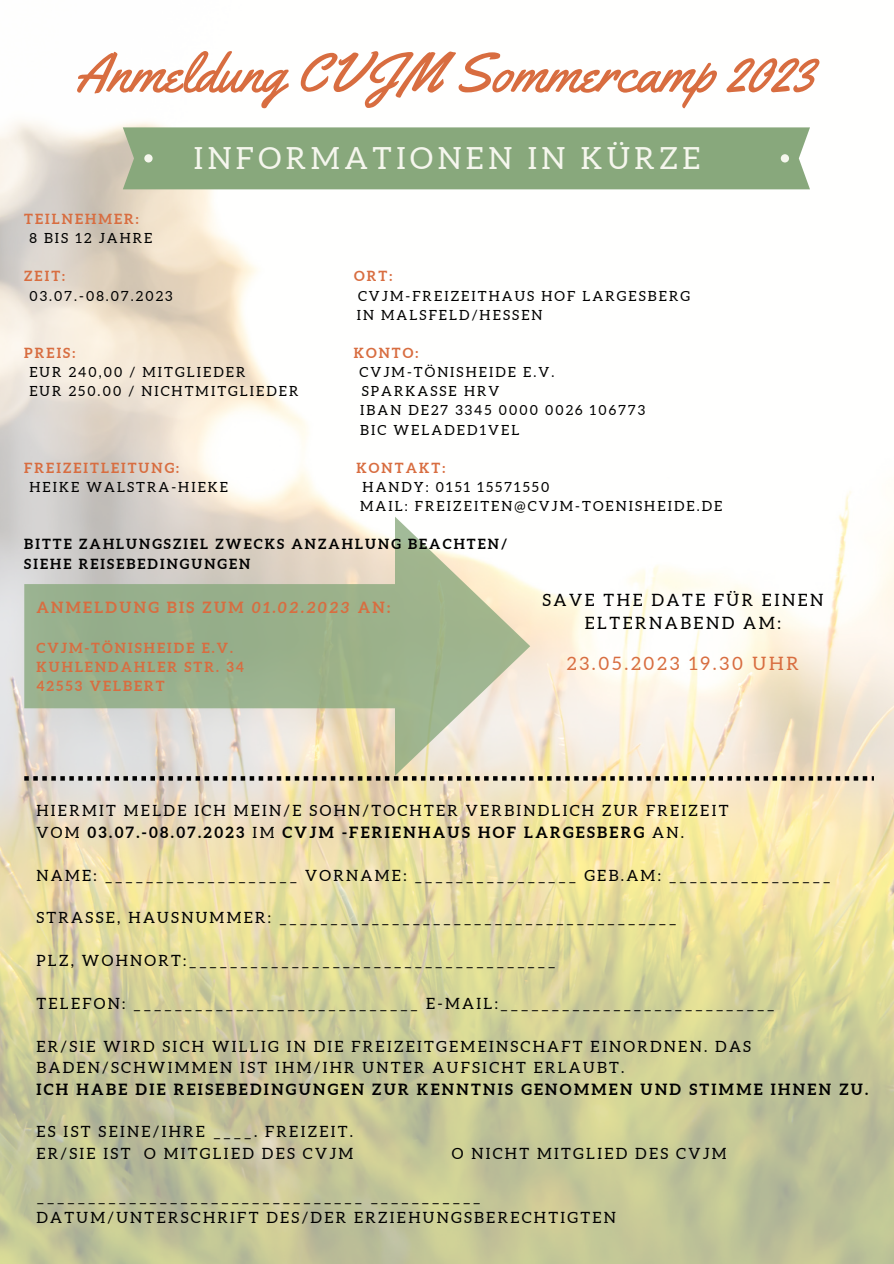
<style>
.page{position:relative;width:894px;height:1264px;background:#fff}
.page>*{position:absolute;margin:0;border:0;box-sizing:border-box;transform-origin:0 0}
.t1{font:55.35px "Yellowtail";color:#d86d40}
.t2{font:30.45px "Aleo";letter-spacing:.15em;color:#f5f6ed}
.t3{font:18.45px "Aleo";letter-spacing:.15em;color:#d86d40}
.t4{font:16.95px/22.8px "Aleo";letter-spacing:.15em;color:#000;text-align:center}
.t5{font:15.45px/21.5px "Aleo";letter-spacing:.15em;color:#000}
.t6{font:700 15.45px "Aleo";letter-spacing:.15em;color:#000}
.t7{font:700 15.45px "Aleo";letter-spacing:.15em;color:#d86d40}
.t8{font:13.95px/19.2px "Aleo";letter-spacing:.15em;color:#000}
.t9{font:700 13.95px/19.2px "Aleo";letter-spacing:.15em;color:#d86d40}
.t10{font:700 13.95px/19.2px "Aleo";letter-spacing:.15em;color:#000}
.s1{font-style:italic}
.s2{font-weight:700}
</style>
<div class="page">
<img style="left:0;top:121px;width:893px;height:1142px">
<div style="left:123px;top:127px;width:686px;height:62px;background:#88a87c"></div>
<div style="left:780px;top:154px;width:8px;height:8px;background:#f5f6ed;border-radius:50%"></div>
<div style="left:144px;top:154px;width:8px;height:8px;background:#f5f6ed;border-radius:50%"></div>
<svg style="left:24px;top:516px;width:506px;height:259px;background:#c1c8b0"></svg>
<svg style="left:24px;top:776px;width:849px;height:4px;background:#7b7467"></svg>
<h1 class="t1" style="left:75px;top:38px;width:740px">Anmeldung CVJM Sommercamp 2023</h1>
<h2 class="t2" style="left:194px;top:141px;width:508px">INFORMATIONEN IN KÜRZE</h2>
<p class="t9" style="left:24px;top:209px;width:116px">TEILNEHMER:</p>
<p class="t8" style="left:29px;top:228px;width:125px">8 BIS 12 JAHRE</p>
<p class="t9" style="left:24px;top:266px;width:42px">ZEIT:</p>
<p class="t9" style="left:354px;top:266px;width:40px">ORT:</p>
<p class="t8" style="left:29px;top:286px;width:145px">03.07.-08.07.2023</p>
<p class="t8" style="left:357px;top:286px;width:334px">CVJM-FREIZEITHAUS HOF LARGESBERG<br>IN MALSFELD/HESSEN</p>
<p class="t9" style="left:24px;top:343px;width:52px">PREIS:</p>
<p class="t9" style="left:353px;top:343px;width:66px">KONTO:</p>
<p class="t8" style="left:29px;top:362px;width:217px">EUR 240,00 / MITGLIEDER</p>
<p class="t8" style="left:359px;top:362px;width:196px">CVJM-TÖNISHEIDE E.V.</p>
<p class="t8" style="left:29px;top:381px;width:270px">EUR 250.00 / NICHTMITGLIEDER</p>
<p class="t8" style="left:360px;top:381px;width:286px">SPARKASSE HRV<br>IBAN DE27 3345 0000 0026 106773<br>BIC WELADED1VEL</p>
<p class="t9" style="left:24px;top:458px;width:156px">FREIZEITLEITUNG:</p>
<p class="t9" style="left:356px;top:458px;width:90px">KONTAKT:</p>
<p class="t8" style="left:29px;top:477px;width:200px">HEIKE WALSTRA-HIEKE</p>
<p class="t8" style="left:360px;top:477px;width:363px">HANDY: 0151 15571550<br>MAIL: FREIZEITEN@CVJM-TOENISHEIDE.DE</p>
<p class="t10" style="left:24px;top:534px;width:484px">BITTE ZAHLUNGSZIEL ZWECKS ANZAHLUNG BEACHTEN/<br>SIEHE REISEBEDINGUNGEN</p>
<p class="t7" style="left:36px;top:598px;width:355px">ANMELDUNG BIS ZUM <span class="s1">01.02.2023</span> AN:</p>
<p class="t9" style="left:36px;top:637px;width:209px">CVJM-TÖNISHEIDE E.V.<br>KUHLENDAHLER STR. 34<br>42553 VELBERT</p>
<p class="t4" style="left:542px;top:589px;width:282px">SAVE THE DATE FÜR EINEN<br>ELTERNABEND AM:</p>
<p class="t3" style="left:566px;top:652px;width:233px">23.05.2023 19.30 UHR</p>
<p class="t5" style="left:36px;top:800px;width:693px">HIERMIT MELDE ICH MEIN/E SOHN/TOCHTER VERBINDLICH ZUR FREIZEIT<br>VOM <span class="s2">03.07.-08.07.2023</span> IM <span class="s2">CVJM -FERIENHAUS HOF LARGESBERG</span> AN.</p>
<p class="t5" style="left:36px;top:864px;width:795px">NAME: ___________________ VORNAME: ________________ GEB.AM: ________________</p>
<p class="t5" style="left:36px;top:907px;width:641px">STRASSE, HAUSNUMMER: _______________________________________</p>
<p class="t5" style="left:36px;top:949px;width:520px">PLZ, WOHNORT:____________________________________</p>
<p class="t5" style="left:36px;top:992px;width:739px">TELEFON: ____________________________ E-MAIL:___________________________</p>
<p class="t5" style="left:36px;top:1035px;width:716px">ER/SIE WIRD SICH WILLIG IN DIE FREIZEITGEMEINSCHAFT EINORDNEN. DAS<br>BADEN/SCHWIMMEN IST IHM/IHR UNTER AUFSICHT ERLAUBT.</p>
<p class="t6" style="left:36px;top:1080px;width:833px">ICH HABE DIE REISEBEDINGUNGEN ZUR KENNTNIS GENOMMEN UND STIMME IHNEN ZU.</p>
<p class="t5" style="left:36px;top:1121px;width:318px">ES IST SEINE/IHRE ____. FREIZEIT.<br>ER/SIE IST O MITGLIED DES CVJM</p>
<p class="t5" style="left:451px;top:1142px;width:276px">O NICHT MITGLIED DES CVJM</p>
<p class="t5" style="left:36px;top:1185px;width:581px">________________________________ ___________<br>DATUM/UNTERSCHRIFT DES/DER ERZIEHUNGSBERECHTIGTEN</p>
</div>
